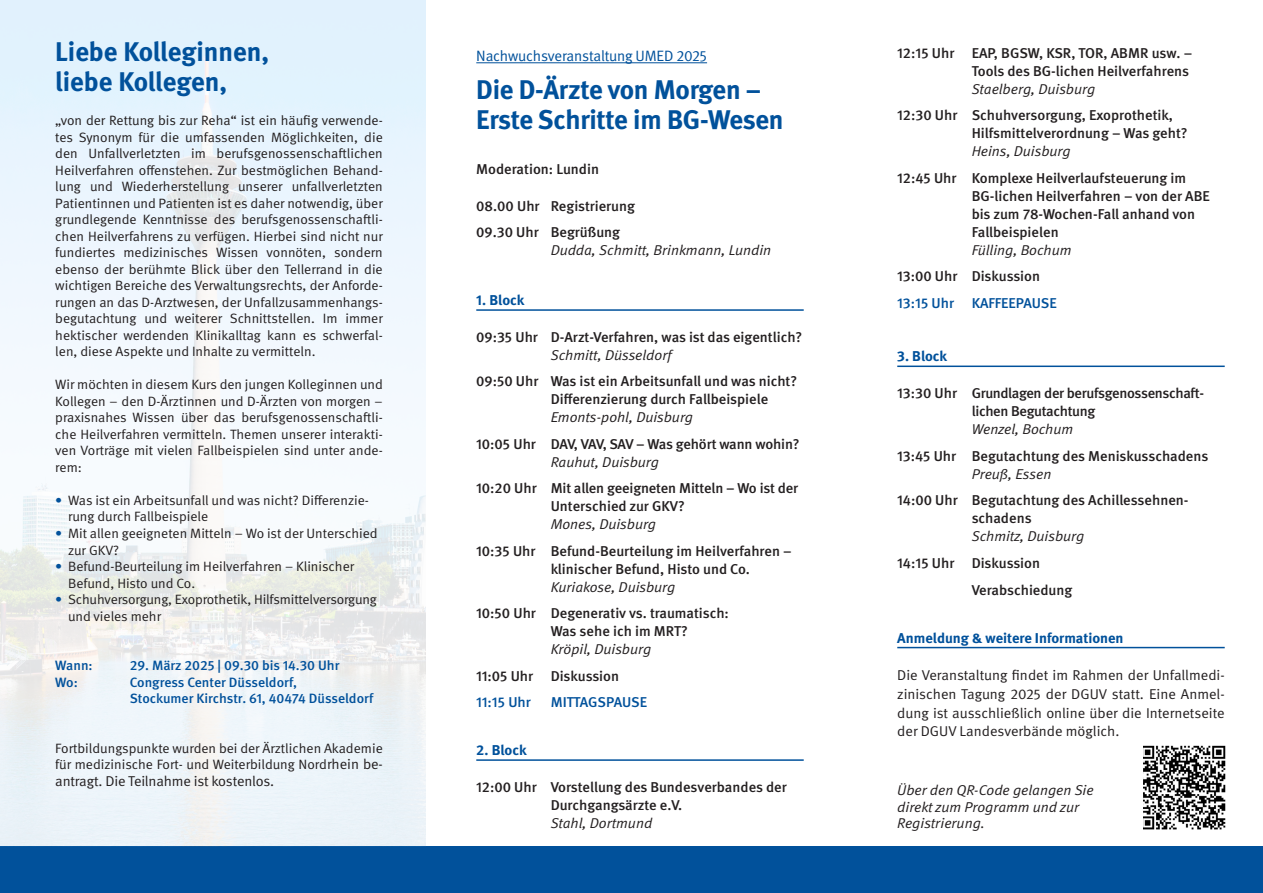
<style>
.page{position:relative;width:1263px;height:893px;background:#fff}
.page>*{position:absolute;margin:0;border:0;box-sizing:border-box;transform-origin:0 0}
.t1{font:700 27px "DGUV Meta";letter-spacing:-.01em;color:#01519b}
.Subhead{font:15px "DGUV Meta";letter-spacing:-.01em;color:#01519b}
.Fließtext_Zeitachse{font:500 14.25px/18px "DGUV Meta";color:#231f20}
.Fließtext{font:14.25px/18.8px "DGUV Meta";color:#231f20;text-align:justify}
.Fließtext_Zeitachse-2{font:500 14.25px/18px "DGUV Meta";letter-spacing:-.02em;color:#231f20}
.Subhead-2{font:italic 14.25px/16.5px "DGUV Meta";color:#231f20}
.Blockkennzeichnung{font:700 14.25px "DGUV Meta";color:#01519b}
.Fließtext_Zeitachse-3{font:italic 14.25px/18px "DGUV Meta";color:#231f20}
.Fließtext_Zeitachse-4{font:500 14.25px "DGUV Meta";color:#01519b}
.Fließtext-2{font:500 14.25px "DGUV Meta";color:#231f20}
.Fließtext-3{font:13.5px/16.5px "DGUV Meta";color:#231f20}
.Fließtext-4{font:500 13.5px/16.5px "DGUV Meta";color:#01519b}
.s1{color:#01519b}
.s2{font-size:14.25px}
.s3{font-weight:500;font-style:normal}
.s4{font-weight:400;font-style:italic}
</style>
<div class="page">
<div style="left:0;top:846px;width:1263px;height:47px;background:#01519b"></div>
<hr style="left:476px;top:62px;width:231px;height:1px;background:#01519b">
<hr style="left:476px;top:309px;width:328px;height:2px;background:#01519b">
<hr style="left:476px;top:759px;width:328px;height:2px;background:#01519b">
<img style="left:1143px;top:745px;width:83px;height:85px">
<hr style="left:897px;top:366px;width:328px;height:1px;background:#01519b">
<hr style="left:897px;top:647px;width:328px;height:1px;background:#01519b">
<img style="left:0;top:0;width:425px;height:846px">
<p class="t1" style="left:55px;top:36px;width:215px">Liebe Kolleginnen,</p>
<p class="t1" style="left:55px;top:66px;width:173px">liebe Kollegen,</p>
<p class="Fließtext-3" style="left:55px;top:113px;width:329px;text-align:justify">„von der Rettung bis zur Reha“ ist ein häufig verwende&shy;tes Synonym für die umfassenden Möglichkeiten, die den Unfallverletzten im berufsgenossenschaftlichen Heilverfahren offenstehen. Zur bestmöglichen Behand&shy;lung und Wiederherstellung unserer unfallverletzten Patientinnen und Patienten ist es daher notwendig, über grundlegende Kenntnisse des berufsgenossenschaftli&shy;chen Heilverfahrens zu verfügen. Hierbei sind nicht nur fundiertes medizinisches Wissen vonnöten, sondern ebenso der berühmte Blick über den Tellerrand in die wichtigen Bereiche des Verwaltungsrechts, der Anforde&shy;rungen an das D-Arztwesen, der Unfallzusammenhangs&shy;begutachtung und weiterer Schnittstellen. Im immer hektischer werdenden Klinikalltag kann es schwerfal&shy;len, diese Aspekte und Inhalte zu vermitteln.</p>
<p class="Fließtext-3" style="left:55px;top:377px;width:329px;text-align:justify">Wir möchten in diesem Kurs den jungen Kolleginnen und Kollegen – den D-Ärztinnen und D-Ärzten von morgen – praxisnahes Wissen über das berufsgenossenschaftli&shy;che Heilverfahren vermitteln. Themen unserer interakti&shy;ven Vorträge mit vielen Fallbeispielen sind unter ande&shy;rem:</p>
<p class="Fließtext-3" style="left:68px;top:492px;width:302px;text-indent:-13px"><span class="s1">•</span> Was ist ein Arbeitsunfall und was nicht? Differenzie&shy;rung durch Fallbeispiele</p>
<p class="Fließtext-3" style="left:68px;top:525px;width:311px;text-indent:-13px"><span class="s1">•</span> Mit allen geeigneten Mitteln – Wo ist der Unterschied zur GKV?</p>
<p class="Fließtext-3" style="left:68px;top:558px;width:288px;text-indent:-13px"><span class="s1">•</span> Befund-Beurteilung im Heilverfahren – Klinischer<br>Befund, Histo und Co.</p>
<p class="Fließtext-3" style="left:68px;top:591px;width:310px;text-indent:-13px"><span class="s1">•</span> Schuhversorgung, Exoprothetik, Hilfsmittelversorgung und vieles mehr</p>
<p class="Fließtext-4" style="left:55px;top:657px;width:39px">Wann:</p>
<p class="Fließtext-4" style="left:130px;top:657px;width:211px">29. März 2025 | 09.30 bis 14.30 Uhr</p>
<p class="Fließtext-4" style="left:55px;top:674px;width:24px">Wo:</p>
<p class="Fließtext-4" style="left:130px;top:674px;width:245px">Congress Center Düsseldorf,<br>Stockumer Kirchstr. 61, 40474 Düsseldorf</p>
<p class="Fließtext-3" style="left:55px;top:740px;width:329px">Fortbildungspunkte wurden bei der Ärztlichen Akademie für medizinische Fort- und Weiterbildung Nord<span class="s2">rhein be-</span></p>
<p class="Fließtext" style="left:55px;top:771px;width:220px">antragt. Die Teilnahme ist kostenlos.</p>
<p class="Subhead" style="left:476px;top:47px;width:232px">Nachwuchsveranstaltung UMED 2025</p>
<p class="t1" style="left:476px;top:73px;width:286px">Die D-Ärzte von Morgen –</p>
<p class="t1" style="left:476px;top:103px;width:309px">Erste Schritte im BG-Wesen</p>
<p class="Fließtext-2" style="left:476px;top:161px;width:124px">Moderation: Lundin</p>
<p class="Fließtext_Zeitachse" style="left:476px;top:197px;width:160px">08.00 Uhr Registrierung</p>
<p class="Fließtext_Zeitachse-3" style="left:551px;top:223px;width:222px;text-indent:-74px"><span class="s3">09.30 Uhr Begrüßung<br></span>Dudda, Schmitt, Brinkmann, Lundin</p>
<p class="Blockkennzeichnung" style="left:476px;top:292px;width:50px">1. Block</p>
<p class="Fließtext_Zeitachse" style="left:551px;top:328px;width:253px;text-indent:-74px">09:35 Uhr D-Arzt-Verfahren, was ist das eigentlich?<br><span class="s4">Schmitt, Düsseldorf</span></p>
<p class="Fließtext_Zeitachse" style="left:551px;top:373px;width:248px;text-indent:-74px">09:50 Uhr Was ist ein Arbeitsunfall und was nicht?<br>Differenzierung durch Fallbeispiele<br><span class="s4">Emonts-pohl, Duisburg</span></p>
<p class="Fließtext_Zeitachse" style="left:551px;top:435px;width:251px;text-indent:-74px">10:05 Uhr DAV, VAV, SAV – Was gehört wann wohin?<br><span class="s4">Rauhut, Duisburg</span></p>
<p class="Fließtext_Zeitachse" style="left:551px;top:480px;width:249px;text-indent:-74px">10:20 Uhr Mit allen geeigneten Mitteln – Wo ist der<br>Unterschied zur GKV?<br><span class="s4">Mones, Duisburg</span></p>
<p class="Fließtext_Zeitachse" style="left:551px;top:542px;width:243px;text-indent:-74px">10:35 Uhr Befund-Beurteilung im Heilverfahren – klinischer Befund, Histo und Co.<br><span class="s4">Kuriakose, Duisburg</span></p>
<p class="Fließtext_Zeitachse" style="left:551px;top:605px;width:180px;text-indent:-74px">10:50 Uhr Degenerativ vs. traumatisch:<br>Was sehe ich im MRT?<br><span class="s4">Kröpil, Duisburg</span></p>
<p class="Fließtext_Zeitachse" style="left:476px;top:667px;width:144px">11:05 Uhr Diskussion</p>
<p class="Fließtext_Zeitachse-4" style="left:476px;top:694px;width:56px">11:15 Uhr</p>
<p class="Fließtext_Zeitachse-4" style="left:551px;top:694px;width:98px">MITTAGSPAUSE</p>
<p class="Blockkennzeichnung" style="left:476px;top:742px;width:52px">2. Block</p>
<p class="Fließtext_Zeitachse" style="left:551px;top:778px;width:238px;text-indent:-74px">12:00 Uhr Vorstellung des Bundesverbandes der<br>Durchgangsärzte e.V.<br><span class="s4">Stahl, Dortmund</span></p>
<p class="Fließtext_Zeitachse" style="left:972px;top:44px;width:222px;text-indent:-74px">12:15 Uhr EAP, BGSW, KSR, TOR, ABMR usw. –<br>Tools des BG-lichen Heilverfahrens<br><span class="s4">Staelberg, Duisburg</span></p>
<p class="Fließtext_Zeitachse" style="left:972px;top:107px;width:217px;text-indent:-74px">12:30 Uhr Schuhversorgung, Exoprothetik,<br>Hilfsmittelverordnung – Was geht?<br><span class="s4">Heins, Duisburg</span></p>
<p class="Fließtext_Zeitachse" style="left:972px;top:169px;width:240px;text-indent:-74px">12:45 Uhr Komplexe Heilverlaufsteuerung im<br>BG-lichen Heilverfahren – von der ABE bis zum 78-Wochen-Fall anhand von<br>Fallbeispielen<br><span class="s4">Fülling, Bochum</span></p>
<p class="Fließtext_Zeitachse" style="left:897px;top:268px;width:144px">13:00 Uhr Diskussion</p>
<p class="Fließtext_Zeitachse-4" style="left:897px;top:295px;width:161px">13:15 Uhr KAFFEEPAUSE</p>
<p class="Blockkennzeichnung" style="left:897px;top:348px;width:51px">3. Block</p>
<p class="Fließtext_Zeitachse-2" style="left:972px;top:385px;width:234px;text-indent:-74px">13:30 Uhr Grundlagen der berufsgenossenschaft&shy;lichen Begutachtung<br><span class="s4">Wenzel, Bochum</span></p>
<p class="Fließtext_Zeitachse" style="left:972px;top:447px;width:238px;text-indent:-74px">13:45 Uhr Begutachtung des Meniskusschadens<br><span class="s4">Preuß, Essen</span></p>
<p class="Fließtext_Zeitachse" style="left:972px;top:492px;width:218px;text-indent:-74px">14:00 Uhr Begutachtung des Achillessehnen&shy;schadens<br><span class="s4">Schmitz, Duisburg</span></p>
<p class="Fließtext_Zeitachse" style="left:897px;top:554px;width:144px">14:15 Uhr Diskussion</p>
<p class="Fließtext_Zeitachse" style="left:972px;top:581px;width:102px">Verabschiedung</p>
<p class="Blockkennzeichnung" style="left:897px;top:629px;width:228px">Anmeldung &amp; weitere Informationen</p>
<p class="Fließtext" style="left:897px;top:666px;width:329px">Die Veranstaltung findet im Rahmen der Unfallmedi&shy;zinischen Tagung 2025 der DGUV statt. Eine Anmel&shy;dung ist ausschließlich online über die Internetseite der DGUV Landesverbände möglich.</p>
<p class="Subhead-2" style="left:897px;top:782px;width:198px">Über den QR-Code gelangen Sie direkt zum Programm und zur<br>Registrierung.</p>
</div>
